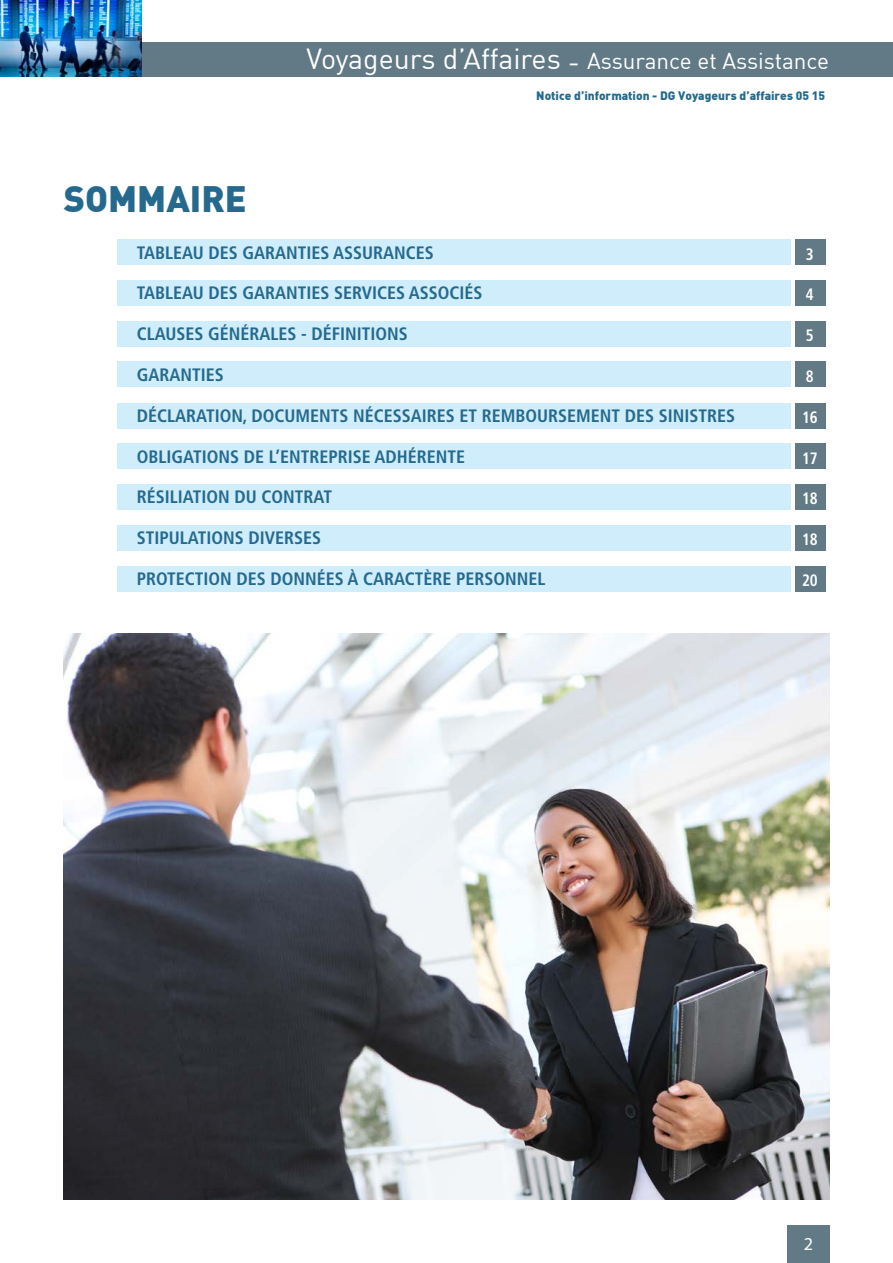
<style>
.page{position:relative;width:893px;height:1263px;background:#fff}
.page>*{position:absolute;margin:0;border:0;box-sizing:border-box;transform-origin:0 0}
.t1{font:900 36px "DIN";color:#256a8e}
.t2{font:22.5px "DIN";color:#fff}
.t3{font:18.15px "Myriad Pro";color:#fff}
.t4{font:700 condensed 18px "Frutiger LT Std";color:#256a8e}
.t5{font:700 condensed 16.5px "Frutiger LT Std";letter-spacing:-.02em;color:#fff;scale:.92 1}
.t6{font:900 12px "DIN";color:#256a8e}
.s1{font-size:28.5px}
</style>
<div class="page">
<div style="left:118px;top:239px;width:673px;height:26px;background:#cfedfb"></div>
<div style="left:795px;top:239px;width:30px;height:26px;background:#627a86"></div>
<div style="left:118px;top:280px;width:673px;height:25px;background:#cfedfb"></div>
<div style="left:118px;top:485px;width:673px;height:25px;background:#cfedfb"></div>
<div style="left:795px;top:280px;width:30px;height:25px;background:#627a86"></div>
<div style="left:795px;top:485px;width:30px;height:25px;background:#627a86"></div>
<div style="left:118px;top:321px;width:673px;height:25px;background:#cfedfb"></div>
<div style="left:118px;top:526px;width:673px;height:25px;background:#cfedfb"></div>
<div style="left:795px;top:321px;width:30px;height:25px;background:#627a86"></div>
<div style="left:795px;top:526px;width:30px;height:25px;background:#627a86"></div>
<div style="left:118px;top:361px;width:673px;height:26px;background:#cfedfb"></div>
<div style="left:118px;top:566px;width:673px;height:25px;background:#cfedfb"></div>
<div style="left:795px;top:361px;width:30px;height:26px;background:#627a86"></div>
<div style="left:795px;top:566px;width:30px;height:25px;background:#627a86"></div>
<div style="left:118px;top:403px;width:673px;height:25px;background:#cfedfb"></div>
<div style="left:795px;top:403px;width:30px;height:25px;background:#627a86"></div>
<div style="left:118px;top:443px;width:673px;height:26px;background:#cfedfb"></div>
<div style="left:795px;top:443px;width:30px;height:26px;background:#627a86"></div>
<img style="left:64px;top:634px;width:765px;height:565px">
<div style="left:0;top:43px;width:893px;height:34px;background:#627a86"></div>
<div style="left:787px;top:1225px;width:42px;height:38px;background:#627a86"></div>
<img style="left:0;top:0;width:141px;height:77px">
<p class="t2" style="left:307px;top:53px;width:524px"><span class="s1">Voyageurs d’Affaires -</span> Assurance et Assistance</p>
<h1 class="t1" style="left:64px;top:183px;width:184px">SOMMAIRE</h1>
<p class="t6" style="left:536px;top:91px;width:290px">Notice d’information - DG Voyageurs d’affaires 05 15</p>
<p class="t4" style="left:137px;top:243px;width:298px">TABLEAU DES GARANTIES ASSURANCES</p>
<p class="t4" style="left:137px;top:284px;width:347px">TABLEAU DES GARANTIES SERVICES ASSOCIÉS</p>
<p class="t4" style="left:137px;top:324px;width:272px">CLAUSES GÉNÉRALES - DÉFINITIONS</p>
<p class="t4" style="left:137px;top:365px;width:88px">GARANTIES</p>
<p class="t4" style="left:137px;top:406px;width:600px">DÉCLARATION, DOCUMENTS NÉCESSAIRES ET REMBOURSEMENT DES SINISTRES</p>
<p class="t4" style="left:137px;top:447px;width:330px">OBLIGATIONS DE L’ENTREPRISE ADHÉRENTE</p>
<p class="t4" style="left:137px;top:487px;width:197px">RÉSILIATION DU CONTRAT</p>
<p class="t4" style="left:137px;top:528px;width:186px">STIPULATIONS DIVERSES</p>
<p class="t4" style="left:137px;top:569px;width:410px">PROTECTION DES DONNÉES À CARACTÈRE PERSONNEL</p>
<p class="t5" style="left:806px;top:245px;width:10px">3</p>
<p class="t5" style="left:806px;top:286px;width:10px">4</p>
<p class="t5" style="left:806px;top:327px;width:10px">5</p>
<p class="t5" style="left:806px;top:367px;width:10px">8</p>
<p class="t5" style="left:802px;top:408px;width:18px">16</p>
<p class="t5" style="left:802px;top:449px;width:18px">17</p>
<p class="t5" style="left:802px;top:490px;width:18px">18</p>
<p class="t5" style="left:802px;top:531px;width:18px">18</p>
<p class="t5" style="left:802px;top:571px;width:18px">20</p>
<p class="t3" style="left:804px;top:1235px;width:11px">2</p>
</div>
